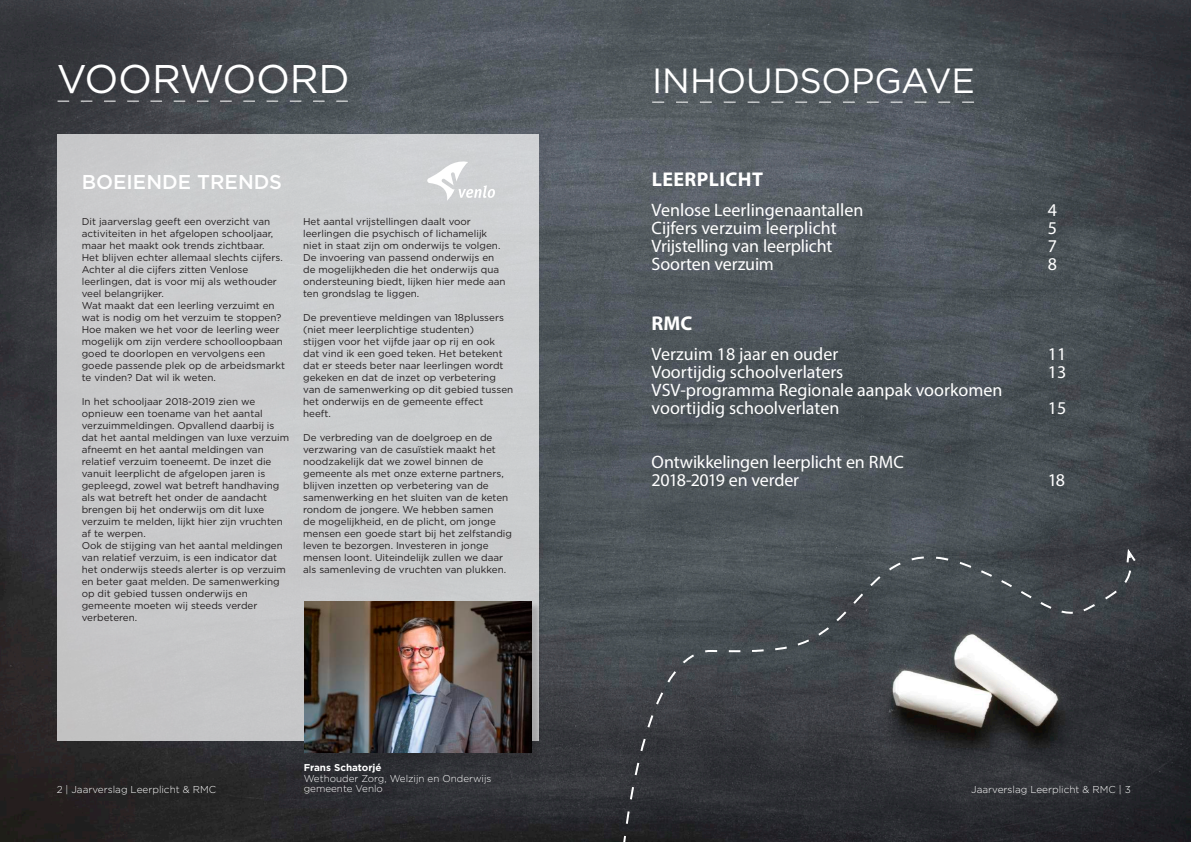
<style>
.page{position:relative;width:1191px;height:842px;background:#fff}
.page>*{position:absolute;margin:0;border:0;box-sizing:border-box;transform-origin:0 0}
.t1{font:40px "Gotham";letter-spacing:-.01em;color:#fff}
.t2{font:35px "Gotham";letter-spacing:-.005em;color:#fff}
.t3{font:500 20px "Gotham";color:#fff}
.t4{font:700 20px "Myriad Pro";letter-spacing:.02em;color:#fff}
.t5{font:18px/18px "Myriad Pro";color:#fff}
.t6{font:300 10px "Gotham";color:#fff}
.t7{font:9.9px/12px "Gotham";color:#231f20}
.t8{font:300 9.9px/10.8px "Gotham";color:#fff}
.t9{font:700 9.9px "Gotham";color:#fff}
</style>
<div class="page">
<img style="left:0;top:0;width:1191px;height:842px">
<div style="left:57px;top:135px;width:481px;height:606px;background:#cacbcd"></div>
<svg style="left:652px;top:102px;width:322px;height:1px"></svg>
<svg style="left:58px;top:101px;width:290px;height:1px"></svg>
<svg style="left:427px;top:161px;width:68px;height:40px"></svg>
<div style="left:305px;top:602px;width:237px;height:160px;background:#231f20;opacity:.2"></div>
<img style="left:304px;top:601px;width:228px;height:152px">
<svg style="left:727px;top:546px;width:410px;height:107px"></svg>
<svg style="left:621px;top:649px;width:98px;height:193px"></svg>
<h1 class="t1" style="left:57px;top:53px;width:295px">VOORWOORD</h1>
<h2 class="t3" style="left:82px;top:169px;width:202px">BOEIENDE TRENDS</h2>
<p class="t7" style="left:82px;top:215px;width:205px">Dit jaarverslag geeft een overzicht van activiteiten in het afgelopen schooljaar, maar het maakt ook trends zichtbaar.<br>Het blijven echter allemaal slechts cijfers.<br>Achter al die cijfers zitten Venlose leerlingen, dat is voor mij als wethouder veel belangrijker.<br>Wat maakt dat een leerling verzuimt en wat is nodig om het verzuim te stoppen?<br>Hoe maken we het voor de leerling weer mogelijk om zijn verdere schoolloopbaan goed te doorlopen en vervolgens een goede passende plek op de arbeidsmarkt te vinden? Dat wil ik weten.</p>
<p class="t7" style="left:82px;top:395px;width:209px">In het schooljaar 2018-2019 zien we opnieuw een toename van het aantal verzuimmeldingen. Opvallend daarbij is dat het aantal meldingen van luxe verzuim afneemt en het aantal meldingen van relatief verzuim toeneemt. De inzet die vanuit leerplicht de afgelopen jaren is gepleegd, zowel wat betreft handhaving als wat betreft het onder de aandacht brengen bij het onderwijs om dit luxe verzuim te melden, lijkt hier zijn vruchten af te werpen.<br>Ook de stijging van het aantal meldingen van relatief verzuim, is een indicator dat het onderwijs steeds alerter is op verzuim en beter gaat melden. De samenwerking op dit gebied tussen onderwijs en gemeente moeten wij steeds verder verbeteren.</p>
<p class="t7" style="left:303px;top:215px;width:204px">Het aantal vrijstellingen daalt voor leerlingen die psychisch of lichamelijk niet in staat zijn om onderwijs te volgen.<br>De invoering van passend onderwijs en de mogelijkheden die het onderwijs qua ondersteuning biedt, lijken hier mede aan ten grondslag te liggen.</p>
<p class="t7" style="left:303px;top:311px;width:212px">De preventieve meldingen van 18plussers (niet meer leerplichtige studenten)<br>stijgen voor het vijfde jaar op rij en ook dat vind ik een goed teken. Het betekent dat er steeds beter naar leerlingen wordt gekeken en dat de inzet op verbetering van de samenwerking op dit gebied tussen het onderwijs en de gemeente efect heeft.</p>
<p class="t7" style="left:303px;top:431px;width:210px">De verbreding van de doelgroep en de verzwaring van de casuïstiek maakt het noodzakelijk dat we zowel binnen de gemeente als met onze externe partners, blijven inzetten op verbetering van de samenwerking en het sluiten van de keten rondom de jongere. We hebben samen<br>de mogelijkheid, en de plicht, om jonge mensen een goede start bij het zelfstandig leven te bezorgen. Investeren in jonge mensen loont. Uiteindelijk zullen we daar als samenleving de vruchten van plukken.</p>
<p class="t6" style="left:57px;top:783px;width:161px">2 | Jaarverslag Leerplicht &amp; RMC</p>
<h5 class="t9" style="left:304px;top:761px;width:79px">Frans Schatorjé</h5>
<p class="t8" style="left:304px;top:772px;width:189px">Wethouder Zorg, Welzijn en Onderwijs gemeente Venlo</p>
<h1 class="t2" style="left:652px;top:58px;width:324px">INHOUDSOPGAVE</h1>
<h2 class="t4" style="left:652px;top:166px;width:113px">LEERPLICHT</h2>
<h2 class="t5" style="left:651px;top:200px;width:213px">Venlose Leerlingenaantallen</h2>
<h2 class="t5" style="left:1047px;top:200px;width:11px">4</h2>
<h2 class="t5" style="left:651px;top:218px;width:186px">Cijfers verzuim leerplicht</h2>
<h2 class="t5" style="left:1047px;top:218px;width:11px">5</h2>
<h2 class="t5" style="left:651px;top:236px;width:182px">Vrijstelling van leerplicht</h2>
<h2 class="t5" style="left:1047px;top:236px;width:11px">7</h2>
<h2 class="t5" style="left:651px;top:254px;width:124px">Soorten verzuim</h2>
<h2 class="t5" style="left:1047px;top:254px;width:11px">8</h2>
<p class="t4" style="left:651px;top:310px;width:42px">RMC</p>
<p class="t5" style="left:651px;top:344px;width:188px">Verzuim 18 jaar en ouder</p>
<p class="t5" style="left:1047px;top:344px;width:20px">11</p>
<p class="t5" style="left:651px;top:362px;width:193px">Voortijdig schoolverlaters</p>
<p class="t5" style="left:1047px;top:362px;width:20px">13</p>
<p class="t5" style="left:651px;top:380px;width:352px">VSV-programma Regionale aanpak voorkomen voortijdig schoolverlaten</p>
<p class="t5" style="left:1047px;top:398px;width:20px">15</p>
<h2 class="t5" style="left:651px;top:452px;width:254px">Ontwikkelingen leerplicht en RMC<br>2018-2019 en verder</h2>
<h2 class="t5" style="left:1047px;top:470px;width:19px">18</h2>
<p class="t6" style="left:971px;top:783px;width:161px">Jaarverslag Leerplicht &amp; RMC | 3</p>
</div>
